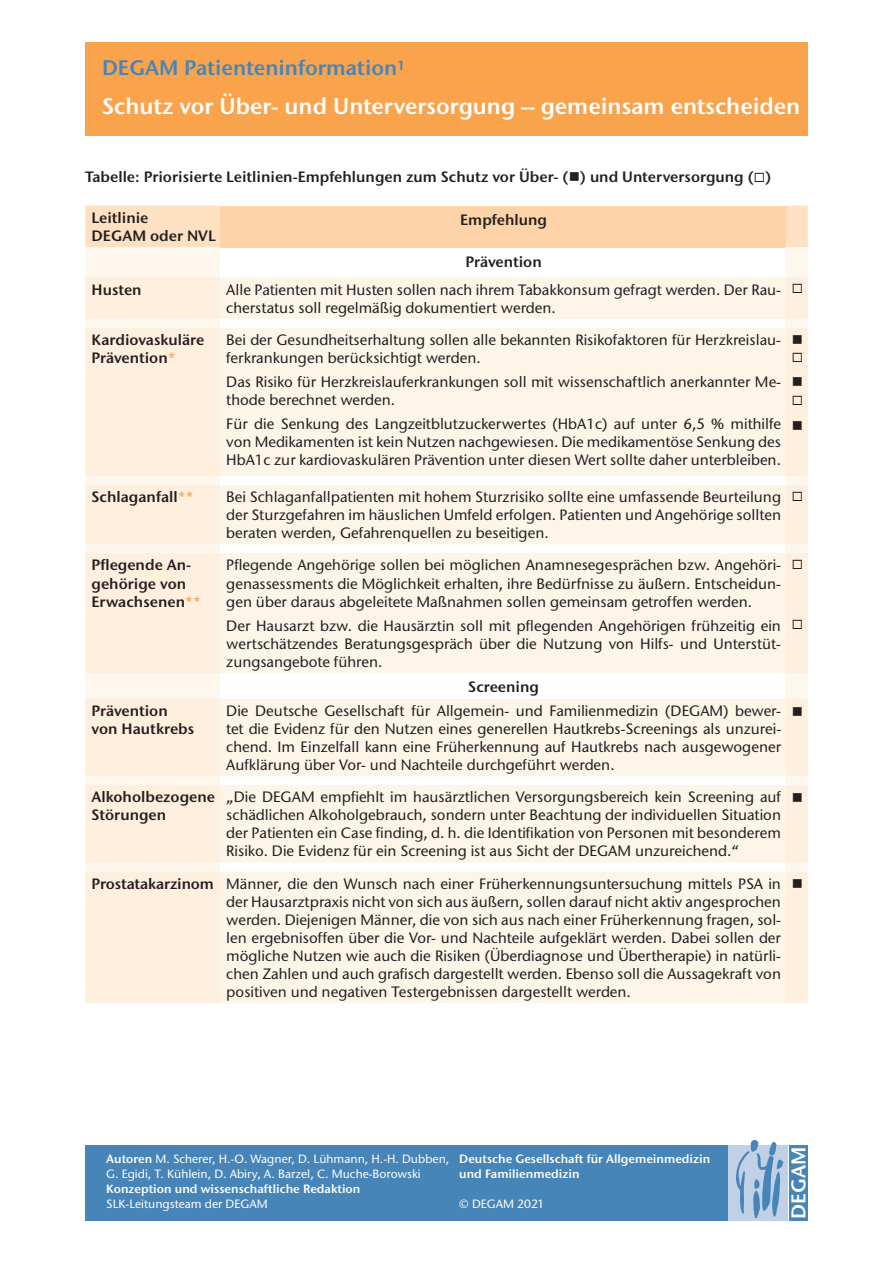
<style>
.page{position:relative;width:893px;height:1263px;background:#fff}
.page>*{position:absolute;margin:0;border:0;box-sizing:border-box;transform-origin:0 0}
.t1{font:600 22.5px "Stone Sans ITC Pro";color:#fff}
.t2{font:600 21px "Stone Sans ITC Pro";color:#4785b8}
.t3{font:600 19.8px "Stone Sans ITC Pro";letter-spacing:.005em;color:#fff}
.t4{font:500 15px/18px "Stone Sans ITC Std";color:#231f20;text-align:justify}
.t5{font:600 15px/18px "Stone Sans ITC Pro";color:#231f20}
.t6{font:15px "Wingdings";color:#231f20}
.t7{font:500 12px/15px "Stone Sans ITC Std";color:#fff}
.t8{font:600 12px/15px "Stone Sans ITC Pro";color:#fff}
.s1{color:#f9a44d}
.s2{font-family:"Stone Sans ITC Pro";font-weight:600}
</style>
<div class="page">
<div style="left:85px;top:43px;width:723px;height:93px;background:#f9a44d"></div>
<div style="left:85px;top:1145px;width:642px;height:75px;background:#4785b8"></div>
<div style="left:728px;top:1145px;width:59px;height:75px;background:#c0d1e6"></div>
<div style="left:789px;top:1145px;width:19px;height:75px;background:#4785b8"></div>
<svg style="left:736px;top:1140px;width:47px;height:78px"></svg>
<div style="left:85px;top:206px;width:723px;height:41px;background:#fee1c2"></div>
<div style="left:220px;top:206px;width:565px;height:41px;background:#fdd3a7"></div>
<svg style="left:85px;top:247px;width:723px;height:30px"></svg>
<svg style="left:85px;top:277px;width:723px;height:726px;background:#feefdf"></svg>
<div style="left:220px;top:277px;width:565px;height:726px;background:#fef5e9"></div>
<svg style="left:220px;top:319px;width:565px;height:552px;background:#fef6eb"></svg>
<svg style="left:793px;top:284px;width:9px;height:9px"></svg>
<svg style="left:793px;top:353px;width:9px;height:9px"></svg>
<svg style="left:793px;top:396px;width:9px;height:9px"></svg>
<svg style="left:793px;top:492px;width:9px;height:9px"></svg>
<svg style="left:793px;top:560px;width:9px;height:9px"></svg>
<svg style="left:793px;top:620px;width:9px;height:9px"></svg>
<h2 class="t2" style="left:102px;top:54px;width:305px">DEGAM Patienteninformation<sup>1</sup></h2>
<h1 class="t1" style="left:102px;top:92px;width:700px">Schutz vor Über- und Unterversorgung – gemeinsam entscheiden</h1>
<p class="t5" style="left:85px;top:167px;width:688px">Tabelle: Priorisierte Leitlinien-Empfehlungen zum Schutz vor Über- (■) und Unterversorgung (◻)</p>
<p class="t5" style="left:92px;top:209px;width:126px">Leitlinie<br>DEGAM oder NVL</p>
<p class="t5" style="left:460px;top:211px;width:88px">Empfehlung</p>
<p class="t5" style="left:465px;top:253px;width:78px">Prävention</p>
<p class="t5" style="left:92px;top:280px;width:52px">Husten</p>
<p class="t4" style="left:226px;top:280px;width:556px">Alle Patienten mit Husten sollen nach ihrem Tabakkonsum gefragt werden. Der Rau&shy;cherstatus soll regelmäßig dokumentiert werden.</p>
<p class="t5" style="left:92px;top:331px;width:114px">Kardiovaskuläre<br>Prävention<span class="s1">*</span></p>
<p class="t4" style="left:226px;top:330px;width:556px">Bei der Gesundheitserhaltung sollen alle bekannten Risikofaktoren für Herzkreislau&shy;ferkrankungen berücksichtigt werden.</p>
<p class="t4" style="left:226px;top:372px;width:556px">Das Risiko für Herzkreislauferkrankungen soll mit wissenschaftlich anerkannter Me&shy;thode berechnet werden.</p>
<p class="t4" style="left:226px;top:414px;width:556px">Für die Senkung des Langzeitblutzuckerwertes (HbA1c) auf unter 6,5 % mithilfe von Medikamenten ist kein Nutzen nachgewiesen. Die medikamentöse Senkung des HbA1c zur kardiovaskulären Prävention unter diesen Wert sollte daher unterbleiben.</p>
<p class="t6" style="left:792px;top:332px;width:13px">■</p>
<p class="t6" style="left:792px;top:374px;width:13px">■</p>
<p class="t6" style="left:792px;top:417px;width:13px">■</p>
<p class="t5" style="left:92px;top:488px;width:104px">Schlaganfall<span class="s1">**</span></p>
<p class="t4" style="left:226px;top:488px;width:556px">Bei Schlaganfallpatienten mit hohem Sturzrisiko sollte eine umfassende Beurteilung der Sturzgefahren im häuslichen Umfeld erfolgen. Patienten und Angehörige sollten beraten werden, Gefahrenquellen zu beseitigen.</p>
<p class="t5" style="left:92px;top:556px;width:111px">Pflegende An&shy;gehörige von<br>Erwachsenen<span class="s1">**</span></p>
<p class="t4" style="left:226px;top:556px;width:556px">Pflegende Angehörige sollen bei möglichen Anamnesegesprächen bzw. Angehöri&shy;genassessments die Möglichkeit erhalten, ihre Bedürfnisse zu äußern. Entscheidun&shy;gen über daraus abgeleitete Maßnahmen sollen gemeinsam getroffen werden.</p>
<p class="t4" style="left:226px;top:616px;width:556px">Der Hausarzt bzw. die Hausärztin soll mit pflegenden Angehörigen frühzeitig ein wertschätzendes Beratungsgespräch über die Nutzung von Hilfs- und Unterstüt&shy;zungsangebote führen.</p>
<p class="t5" style="left:468px;top:678px;width:72px">Screening</p>
<p class="t5" style="left:92px;top:702px;width:104px">Prävention von Hautkrebs</p>
<p class="t4" style="left:226px;top:702px;width:556px">Die Deutsche Gesellschaft für Allgemein- und Familienmedizin (DEGAM) bewer&shy;tet die Evidenz für den Nutzen eines generellen Hautkrebs-Screenings als unzurei&shy;chend. Im Einzelfall kann eine Früherkennung auf Hautkrebs nach ausgewogener Aufklärung über Vor- und Nachteile durchgeführt werden.</p>
<p class="t6" style="left:792px;top:703px;width:13px">■</p>
<p class="t5" style="left:92px;top:788px;width:125px">Alkoholbezogene<br>Störungen</p>
<p class="t4" style="left:226px;top:788px;width:556px">„Die DEGAM empfiehlt im hausärztlichen Versorgungsbereich kein Screening auf schädlichen Alkoholgebrauch, sondern unter Beachtung der individuellen Situation der Patienten ein Case finding, d. h. die Identifikation von Personen mit besonderem Risiko. Die Evidenz für ein Screening ist aus Sicht der DEGAM unzureichend.“</p>
<p class="t6" style="left:792px;top:789px;width:13px">■</p>
<p class="t4" style="left:226px;top:874px;width:556px;text-indent:-135px"><span class="s2">Prostatakarzinom</span> Männer, die den Wunsch nach einer Früherkennungsuntersuchung mittels PSA in der Hausarztpraxis nicht von sich aus äußern, sollen darauf nicht aktiv angesprochen werden. Diejenigen Männer, die von sich aus nach einer Früherkennung fragen, sol&shy;len ergebnisoffen über die Vor- und Nachteile aufgeklärt werden. Dabei sollen der mögliche Nutzen wie auch die Risiken (Überdiagnose und Übertherapie) in natürli&shy;chen Zahlen und auch grafisch dargestellt werden. Ebenso soll die Aussagekraft von positiven und negativen Testergebnissen dargestellt werden.</p>
<p class="t6" style="left:792px;top:876px;width:13px">■</p>
<p class="t7" style="left:106px;top:1151px;width:345px"><span class="s2">Autoren</span> M. Scherer, H.-O. Wagner, D. Lühmann, H.-H. Dubben,<br>G. Egidi, T. Kühlein, D. Abiry, A. Barzel, C. Muche-Borowski</p>
<p class="t8" style="left:106px;top:1182px;width:256px">Konzeption und wissenschaftliche Redaktion</p>
<p class="t7" style="left:106px;top:1196px;width:163px">SLK-Leitungsteam der DEGAM</p>
<p class="t8" style="left:459px;top:1152px;width:253px">Deutsche Gesellschaft für Allgemeinmedizin und Familienmedizin</p>
<p class="t7" style="left:459px;top:1196px;width:87px">© DEGAM 2021</p>
<h3 class="t3" style="left:786px;top:1219px;width:74px;rotate:-90deg">DEGAM</h3>
</div>
